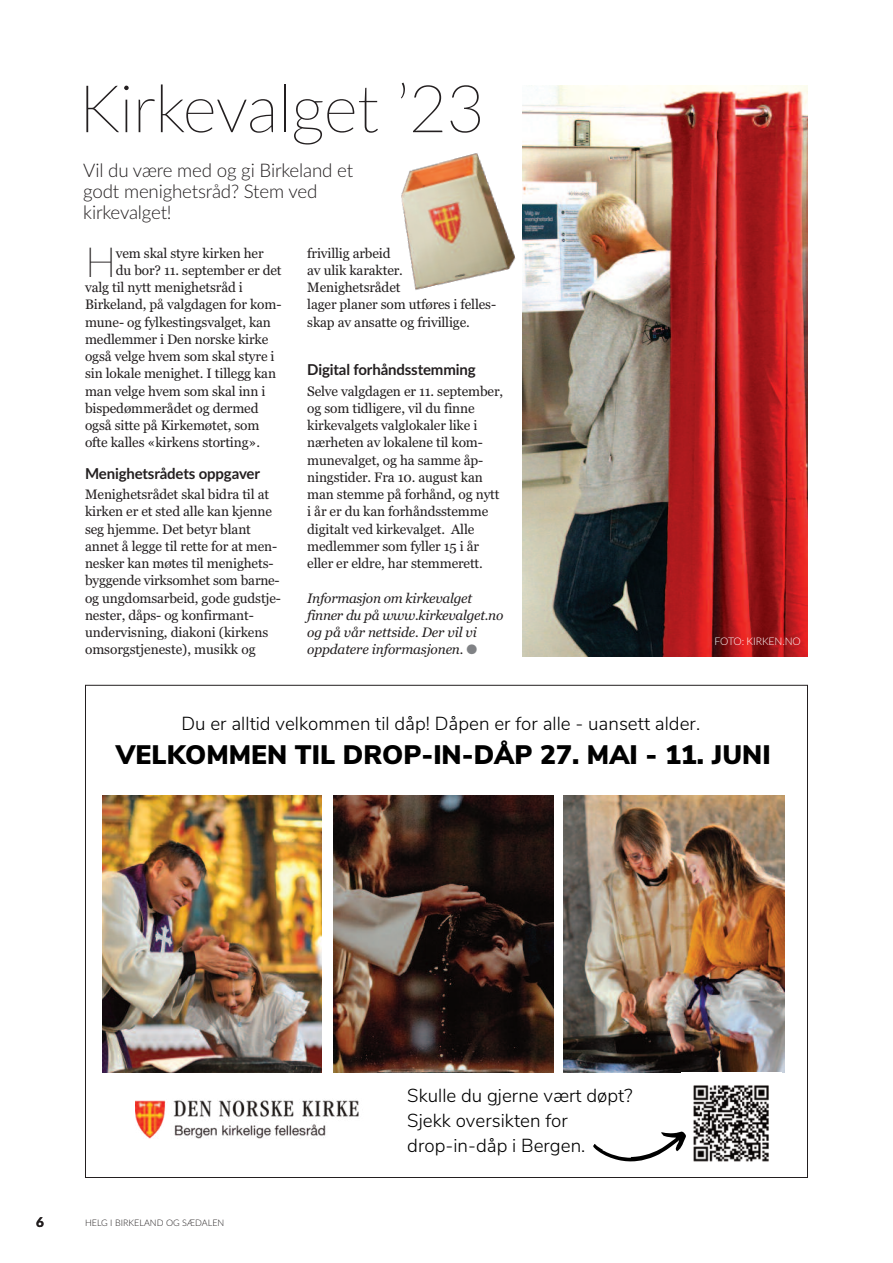
<style>
.page{position:relative;width:893px;height:1263px;background:#fff}
.page>*{position:absolute;margin:0;border:0;box-sizing:border-box;transform-origin:0 0}
.t1{font:100 66px "Lato";letter-spacing:-.01em;color:#231f20}
.t2{font:100 41.7px "Lato";color:#231f20}
.t3{font:900 26.55px "Nunito Sans";color:#000}
.t4{font:300 18.75px/25px "Nunito Sans";color:#000}
.t5{font:300 18.75px/21px "Lato";letter-spacing:-.01em;color:#231f20}
.t6{font:700 15px "Lato";letter-spacing:-.01em;color:#231f20}
.t7{font:13.65px/17.2px "Georgia";letter-spacing:-.01em;color:#231f20}
.t8{font:italic 13.65px/17.2px "Georgia";letter-spacing:-.02em;color:#231f20}
.t9{font:800 13.5px "Lato";color:#231f20}
.t10{font:300 10.5px "Lato";letter-spacing:-.01em;color:#fff}
.t11{font:300 9px "Lato";color:#231f20}
.s1{color:#808285}
</style>
<div class="page">
<img style="left:136px;top:1100px;width:223px;height:38px">
<img style="left:103px;top:796px;width:219px;height:276px">
<img style="left:334px;top:796px;width:219px;height:276px">
<img style="left:563px;top:796px;width:221px;height:276px">
<img style="left:693px;top:1085px;width:76px;height:77px">
<svg style="left:593px;top:1131px;width:93px;height:31px"></svg>
<img style="left:522px;top:85px;width:286px;height:571px">
<img style="left:401px;top:146px;width:123px;height:149px">
<h1 class="t1" style="left:79px;top:71px;width:407px">Kirkevalget ’23</h1>
<h3 class="t5" style="left:83px;top:160px;width:271px">Vil du være med og gi Birkeland et godt menighetsråd? Stem ved kirkevalget!</h3>
<h2 class="t2" style="left:85px;top:238px;width:33px">H</h2>
<p class="t7" style="left:116px;top:244px;width:149px">vem skal styre kirken her</p>
<p class="t7" style="left:116px;top:261px;width:167px">du bor? 11. september er det</p>
<p class="t7" style="left:85px;top:279px;width:159px">valg til nytt menighetsråd i</p>
<p class="t7" style="left:85px;top:296px;width:198px">Birkeland, på valgdagen for kom-</p>
<p class="t7" style="left:85px;top:313px;width:187px">mune- og fylkestingsvalget, kan</p>
<p class="t7" style="left:85px;top:330px;width:185px">medlemmer i Den norske kirke</p>
<p class="t7" style="left:85px;top:348px;width:191px">også velge hvem som skal styre i</p>
<p class="t7" style="left:85px;top:365px;width:193px">sin lokale menighet. I tillegg kan</p>
<p class="t7" style="left:85px;top:382px;width:182px">man velge hvem som skal inn i</p>
<p class="t7" style="left:85px;top:399px;width:175px">bispedømmerådet og dermed</p>
<p class="t7" style="left:85px;top:417px;width:176px">også sitte på Kirkemøtet, som</p>
<p class="t7" style="left:85px;top:434px;width:177px">ofte kalles «kirkens storting».</p>
<p class="t6" style="left:85px;top:465px;width:176px">Menighetsrådets oppgaver</p>
<p class="t7" style="left:85px;top:486px;width:197px">Menighetsrådet skal bidra til at kirken er et sted alle kan kjenne seg hjemme. Det betyr blant annet å legge til rette for at men&shy;nesker kan møtes til menighets&shy;byggende virksomhet som barne&shy;og ungdomsarbeid, gode gudstje&shy;nester, dåps- og konfirmant&shy;undervisning, diakoni (kirkens omsorgstjeneste), musikk og</p>
<p class="t7" style="left:307px;top:244px;width:190px">frivillig arbeid<br>av ulik karakter.<br>Menighetsrådet<br>lager planer som utføres i felles&shy;skap av ansatte og frivillige.</p>
<p class="t6" style="left:307px;top:361px;width:170px">Digital forhåndsstemming</p>
<p class="t7" style="left:307px;top:382px;width:197px">Selve valgdagen er 11. september, og som tidligere, vil du finne kirkevalgets valglokaler like i nærheten av lokalene til kom&shy;munevalget, og ha samme åp&shy;ningstider. Fra 10. august kan man stemme på forhånd, og nytt i år er du kan forhåndsstemme digitalt ved kirkevalget. Alle medlemmer som fyller 15 i år eller er eldre, har stemmerett.</p>
<p class="t8" style="left:307px;top:589px;width:198px">Informasjon om kirkevalget finner du på www.kirkevalget.no og på vår nettside. Der vil vi oppdatere informasjonen. <span class="s1">●</span></p>
<p class="t10" style="left:714px;top:635px;width:88px">FOTO: KIRKEN.NO</p>
<h3 class="t4" style="left:182px;top:710px;width:520px">Du er alltid velkommen til dåp! Dåpen er for alle - uansett alder.</h3>
<h3 class="t3" style="left:116px;top:735px;width:656px">VELKOMMEN TIL DROP-IN-DÅP 27. MAI - 11. JUNI</h3>
<p class="t9" style="left:36px;top:1214px;width:9px">6</p>
<p class="t11" style="left:85px;top:1218px;width:141px">HELG I BIRKELAND OG SÆDALEN</p>
<h3 class="t4" style="left:407px;top:1082px;width:227px">Skulle du gjerne vært døpt?<br>Sjekk oversikten for drop-in-dåp i Bergen.</h3>
</div>
